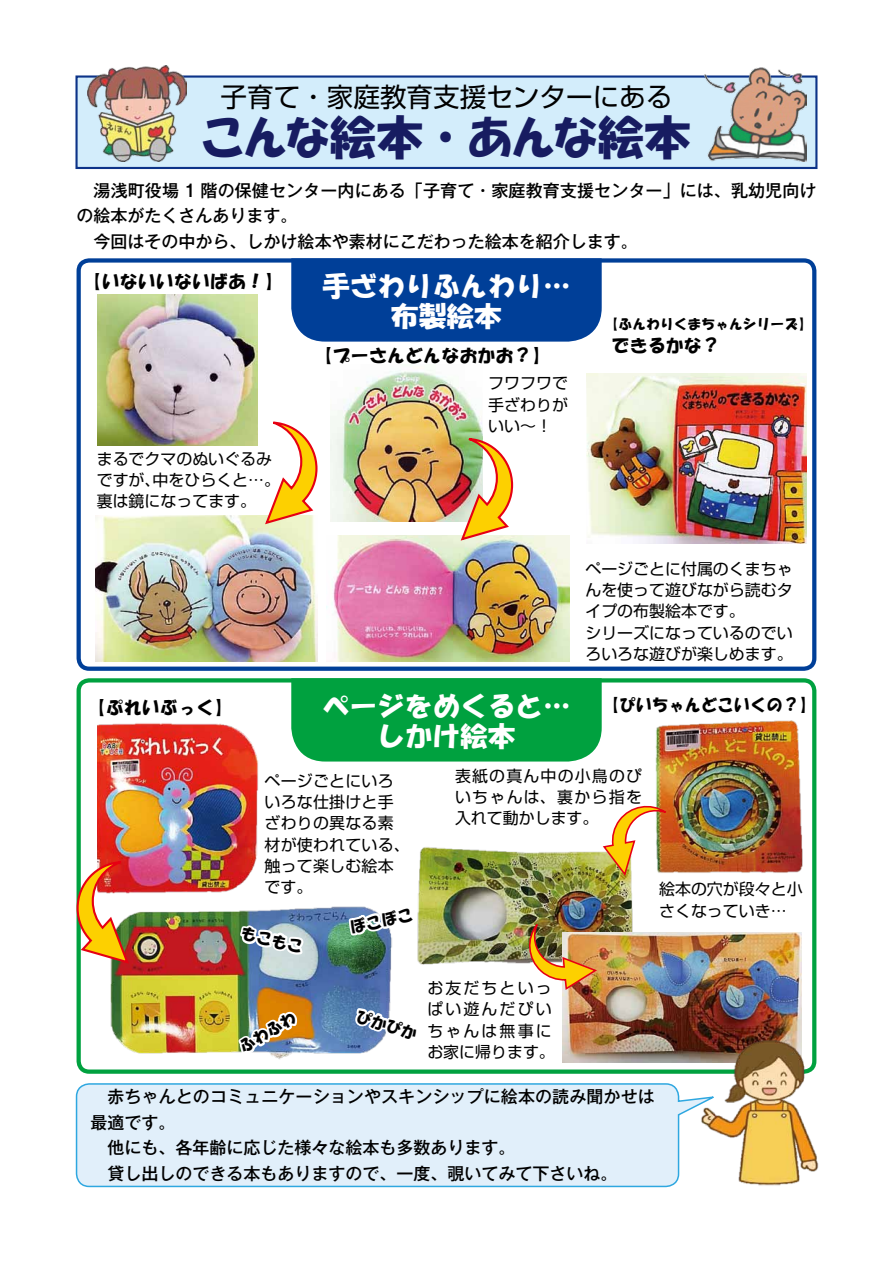
<style>
.page{position:relative;width:893px;height:1263px;background:#fff}
.page>*{position:absolute;margin:0;border:0;box-sizing:border-box;transform-origin:0 0}
.t1{font:46.8px "HGP Soei Kakupoptai";color:#171c61}
.t2{font:27.6px/29.7px "HG Soei Kakupoptai";color:#fff;text-align:center}
.t3{font:26.55px "Shin Go Pro";color:#000}
.t4{font:18px "HG Soei Kakupoptai";color:#000}
.t5{font:500 16.95px "Gothic MB101 Pro";color:#000}
.t6{font:16.95px "HG Soei Kakupoptai";color:#000;scale:.96 1}
.t7{font:15.9px/21.3px "Shin Go Pro";color:#000}
.t8{font:15.9px/21.3px "Shin Go Pro";letter-spacing:.135em;color:#000}
.t9{font:15.9px "HG Soei Kakupoptai";color:#000}
.t10{font:15.75px "HG Soei Kakupoptai";color:#000}
.t11{font:13.8px "HG Soei Kakupoptai";color:#000}
</style>
<div class="page">
<svg style="left:75px;top:1083px;width:619px;height:105px;background:#dcedf9"></svg>
<div style="left:291px;top:683px;width:311px;height:78px;background:#00a13f"></div>
<div style="left:77px;top:678px;width:739px;height:396px;border:4px solid #00a13f;border-radius:11px"></div>
<div style="left:291px;top:263px;width:311px;height:79px;background:#003f98"></div>
<div style="left:77px;top:258px;width:739px;height:413px;border:4px solid #003f98;border-radius:11px"></div>
<div style="left:75px;top:75px;width:742px;height:94px;background:#d3edfb;border:2px solid #0c3388"></div>
<img style="left:98px;top:295px;width:160px;height:150px">
<img style="left:87px;top:66px;width:99px;height:96px">
<img style="left:705px;top:67px;width:102px;height:95px">
<img style="left:586px;top:373px;width:220px;height:171px">
<img style="left:330px;top:370px;width:152px;height:152px">
<img style="left:655px;top:721px;width:148px;height:152px">
<img style="left:97px;top:723px;width:161px;height:170px">
<img style="left:417px;top:847px;width:216px;height:118px">
<img style="left:96px;top:515px;width:221px;height:147px">
<img style="left:327px;top:536px;width:243px;height:126px">
<img style="left:110px;top:906px;width:282px;height:153px">
<img style="left:562px;top:932px;width:239px;height:130px">
<svg style="left:346px;top:904px;width:73px;height:34px"></svg>
<img style="left:235px;top:922px;width:71px;height:135px">
<svg style="left:353px;top:1004px;width:39px;height:41px"></svg>
<svg style="left:257px;top:419px;width:61px;height:107px"></svg>
<img style="left:76px;top:859px;width:61px;height:106px">
<img style="left:601px;top:802px;width:75px;height:76px">
<img style="left:526px;top:914px;width:73px;height:77px">
<img style="left:453px;top:436px;width:61px;height:106px">
<img style="left:694px;top:1032px;width:125px;height:154px">
<h3 class="t3" style="left:221px;top:75px;width:453px">子育て・家庭教育支援センターにある</h3>
<h1 class="t1" style="left:202px;top:113px;width:491px">こんな絵本・あんな絵本</h1>
<p class="t5" style="left:94px;top:176px;width:724px">湯浅町役場 1 階の保健センター内にある「子育て・家庭教育支援センター」には、乳幼児向け</p>
<p class="t5" style="left:77px;top:202px;width:223px">の絵本がたくさんあります。</p>
<p class="t5" style="left:94px;top:227px;width:546px">今回はその中から、しかけ絵本や素材にこだわった絵本を紹介します。</p>
<p class="t4" style="left:84px;top:272px;width:200px">【いないいないばあ！】</p>
<p class="t7" style="left:97px;top:446px;width:185px">まるでクマのぬいぐるみですが、中をひらくと…。裏は鏡になってます。</p>
<p class="t4" style="left:88px;top:698px;width:146px">【ぷれいぶっく】</p>
<h2 class="t2" style="left:322px;top:271px;width:250px">手ざわりふんわり…布製絵本</h2>
<p class="t4" style="left:315px;top:346px;width:236px">【プーさんどんなおかお？】</p>
<p class="t7" style="left:488px;top:371px;width:81px;text-align:justify">フワフワで手ざわりがいい～！</p>
<p class="t11" style="left:605px;top:317px;width:209px">【ふんわりくまちゃんシリーズ】</p>
<p class="t4" style="left:612px;top:336px;width:110px">できるかな？</p>
<h2 class="t2" style="left:322px;top:691px;width:250px">ページをめくると…しかけ絵本</h2>
<p class="t7" style="left:585px;top:556px;width:209px">ページごとに付属のくまちゃんを使って遊びながら読むタイプの布製絵本です。<br>シリーズになっているのでいろいろな遊びが楽しめます。</p>
<p class="t6" style="left:603px;top:697px;width:223px">【ぴいちゃんどこいくの？】</p>
<p class="t7" style="left:264px;top:768px;width:147px">ページごとにいろいろな仕掛けと手ざわりの異なる素材が使われている、触って楽しむ絵本です。</p>
<p class="t7" style="left:455px;top:763px;width:189px;text-align:justify">表紙の真ん中の小鳥のぴいちゃんは、裏から指を入れて動かします。</p>
<p class="t10" style="left:243px;top:925px;width:65px;rotate:13deg">もこもこ</p>
<p class="t9" style="left:349px;top:919px;width:65px;rotate:-12deg">ぼこぼこ</p>
<p class="t10" style="left:236px;top:1042px;width:65px;rotate:-31deg">ふわふわ</p>
<p class="t10" style="left:359px;top:1008px;width:65px;rotate:18deg">ぴかぴか</p>
<p class="t8" style="left:427px;top:976px;width:129px">お友だちといっぱい遊んだぴいちゃんは無事にお家に帰ります。</p>
<p class="t7" style="left:659px;top:877px;width:145px">絵本の穴が段々と小さくなっていき…</p>
<p class="t5" style="left:107px;top:1083px;width:549px">赤ちゃんとのコミュニケーションやスキンシップに絵本の読み聞かせは</p>
<p class="t5" style="left:90px;top:1108px;width:87px">最適です。</p>
<p class="t5" style="left:107px;top:1134px;width:410px">他にも、各年齢に応じた様々な絵本も多数あります。</p>
<p class="t5" style="left:107px;top:1159px;width:512px">貸し出しのできる本もありますので、一度、覗いてみて下さいね。</p>
</div>
